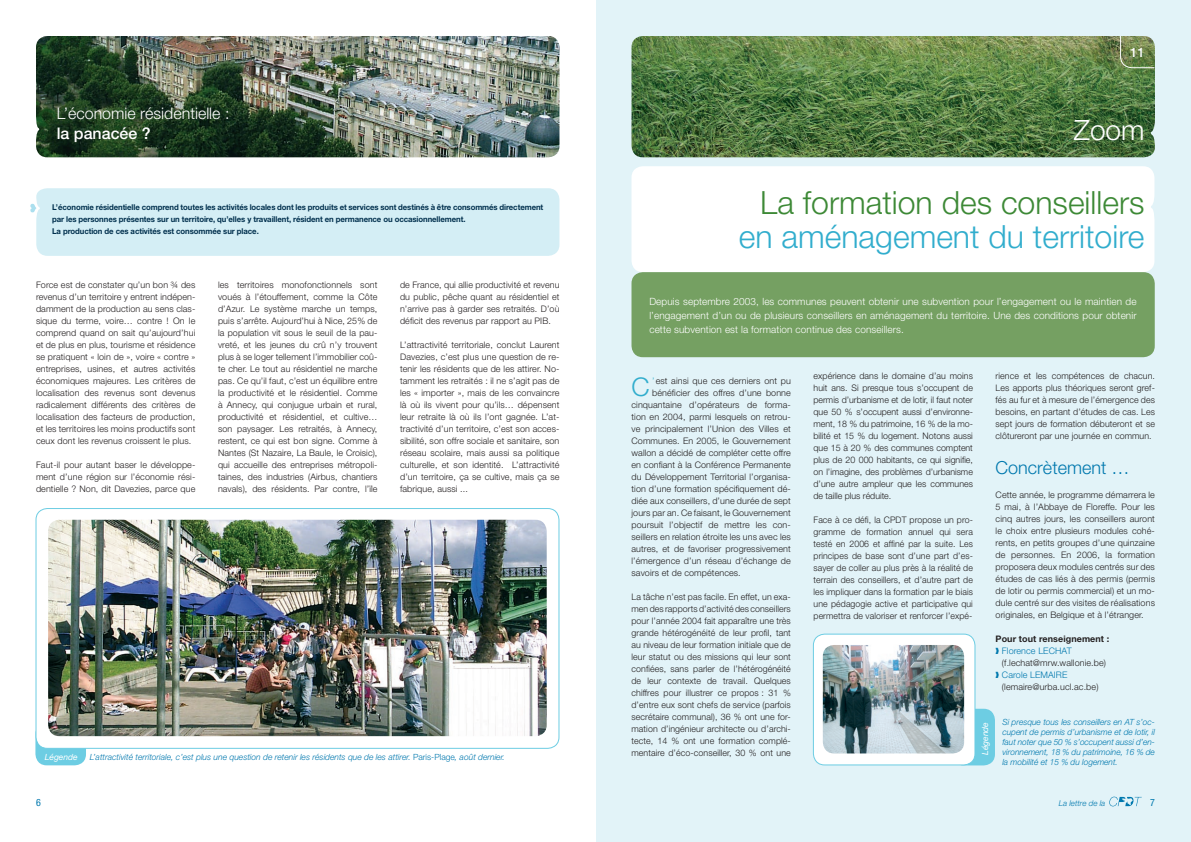
<style>
.page{position:relative;width:1191px;height:842px;background:#fff}
.page>*{position:absolute;margin:0;border:0;box-sizing:border-box;transform-origin:0 0}
.t1{font:300 32px "Helvetica Neue";color:#3d8936}
.t2{font:300 32px "Helvetica Neue";color:#31adcd}
.t3{font:300 28px "Helvetica Neue";color:#fff}
.t4{font:300 25.8px "Helvetica Neue";color:#31adcd}
.t5{font:300 18px "Helvetica Neue";color:#0078ae}
.t6{font:300 16px "Helvetica Neue";color:#fff}
.t7{font:500 16px "Helvetica Neue";color:#fff}
.t8{font:500 13px "Helvetica Neue";color:#fff}
.t9{font:300 10px/14px "Helvetica Neue";letter-spacing:.01em;color:#fff;text-align:justify}
.t10{font:condensed 10px "Helvetica Neue";color:#0078ae}
.t11{font:300 9px/12px "Helvetica Neue";letter-spacing:.01em;color:#231f20;text-align:justify}
.t12{font:700 9px/12px "Helvetica Neue";letter-spacing:.01em;color:#231f20}
.t13{font:italic 300 8.5px/10px "Helvetica Neue";color:#0078ae;text-align:justify}
.t14{font:italic 8.5px "Helvetica Neue";color:#fff}
.t15{font:700 8px/12px "Helvetica Neue";letter-spacing:-.01em;color:#002f4d}
.t16{font:italic 300 8px "Helvetica Neue";color:#0078ae}
.s1{font-style:normal}
.s2{color:#31adcd}
.s3{color:#0078ae}
.s4{font-weight:300;color:#0078ae}
</style>
<div class="page">
<img style="left:36px;top:36px;width:523px;height:121px">
<svg style="left:35px;top:748px;width:51px;height:17px"></svg>
<svg style="left:35px;top:508px;width:525px;height:240px"></svg>
<div style="left:30px;top:188px;width:529px;height:68px;background:#d4eef5"></div>
<div style="left:596px;top:0;width:595px;height:842px;background:#e2f3f8"></div>
<img style="left:631px;top:36px;width:524px;height:121px">
<svg style="left:1119px;top:36px;width:36px;height:33px"></svg>
<svg style="left:1109px;top:797px;width:32px;height:9px"></svg>
<div style="left:631px;top:166px;width:523px;height:106px;background:#fff"></div>
<div style="left:631px;top:272px;width:523px;height:85px;background:#75a062"></div>
<img style="left:48px;top:520px;width:499px;height:216px">
<svg style="left:812px;top:633px;width:183px;height:132px"></svg>
<img style="left:823px;top:645px;width:141px;height:108px">
<h3 class="t6" style="left:57px;top:104px;width:174px">L’économie résidentielle :</h3>
<h3 class="t7" style="left:57px;top:124px;width:95px">la panacée ?</h3>
<p class="t15" style="left:52px;top:201px;width:493px">L’économie résidentielle comprend toutes les activités locales dont les produits et services sont destinés à être consommés directement par les personnes présentes sur un territoire, qu’elles y travaillent, résident en permanence ou occasionnellement.<br>La production de ces activités est consommée sur place.</p>
<p class="t11" style="left:36px;top:279px;width:161px">Force est de constater qu’un bon ¾ des revenus d’un territoire y entrent indépen&shy;damment de la production au sens clas&shy;sique du terme, voire… contre ! On le comprend quand on sait qu’aujourd’hui et de plus en plus, tourisme et résidence se pratiquent « loin de », voire « contre » entreprises, usines, et autres activités économiques majeures. Les critères de localisation des revenus sont devenus radicalement différents des critères de localisation des facteurs de production, et les territoires les moins productifs sont ceux dont les revenus croissent le plus.</p>
<p class="t11" style="left:36px;top:459px;width:161px">Faut-il pour autant baser le développe&shy;ment d’une région sur l’économie rési&shy;dentielle ? Non, dit Davezies, parce que</p>
<p class="t11" style="left:218px;top:279px;width:161px">les territoires monofonctionnels sont voués à l’étouffement, comme la Côte d’Azur. Le système marche un temps, puis s’arrête. Aujourd’hui à Nice, 25% de la population vit sous le seuil de la pau&shy;vreté, et les jeunes du crû n’y trouvent plus à se loger tellement l’immobilier coû&shy;te cher. Le tout au résidentiel ne marche pas. Ce qu’il faut, c’est un équilibre entre la productivité et le résidentiel. Comme à Annecy, qui conjugue urbain et rural, productivité et résidentiel, et cultive… son paysager. Les retraités, à Annecy, restent, ce qui est bon signe. Comme à Nantes (St Nazaire, La Baule, le Croisic), qui accueille des entreprises métropoli&shy;taines, des industries (Airbus, chantiers navals), des résidents. Par contre, l’ïle</p>
<p class="t11" style="left:400px;top:279px;width:161px">de France, qui allie productivité et revenu du public, pêche quant au résidentiel et n’arrive pas à garder ses retraités. D’où déficit des revenus par rapport au PIB.</p>
<p class="t11" style="left:400px;top:339px;width:161px">L’attractivité territoriale, conclut Laurent Davezies, c’est plus une question de re&shy;tenir les résidents que de les attirer. No&shy;tamment les retraités : il ne s’agit pas de les « importer », mais de les convaincre là où ils vivent pour qu’ils… dépensent leur retraite là où ils l’ont gagnée. L’at&shy;tractivité d’un territoire, c’est son acces&shy;sibilité, son offre sociale et sanitaire, son réseau scolaire, mais aussi sa politique culturelle, et son identité. L’attractivité d’un territoire, ça se cultive, mais ça se fabrique, aussi ...</p>
<p class="t14" style="left:45px;top:752px;width:35px">Légende</p>
<p class="t13" style="left:90px;top:752px;width:417px">L’attractivité territoriale, c’est plus une question de retenir les résidents que de les attirer. <span class="s1">Paris-Plage</span>, août dernier.</p>
<p class="t10" style="left:36px;top:797px;width:6px">6</p>
<h3 class="t8" style="left:1130px;top:44px;width:16px">11</h3>
<h2 class="t3" style="left:1074px;top:113px;width:72px">Zoom</h2>
<h1 class="t1" style="left:760px;top:183px;width:386px">La formation des conseillers</h1>
<h1 class="t2" style="left:739px;top:217px;width:407px">en aménagement du territoire</h1>
<p class="t9" style="left:649px;top:294px;width:488px">Depuis septembre 2003, les communes peuvent obtenir une subvention pour l’engagement ou le maintien de l’engagement d’un ou de plusieurs conseillers en aménagement du territoire. Une des conditions pour obtenir cette subvention est la formation continue des conseillers.</p>
<h3 class="t4" style="left:631px;top:371px;width:20px">C</h3>
<p class="t11" style="left:652px;top:375px;width:140px"><span class="s2">’</span>est ainsi que ces derniers ont pu</p>
<p class="t11" style="left:652px;top:387px;width:140px">bénéficier des offres d’une bonne</p>
<p class="t11" style="left:631px;top:399px;width:161px">cinquantaine d’opérateurs de forma-</p>
<p class="t11" style="left:631px;top:411px;width:161px">tion en 2004, parmi lesquels on retrou-</p>
<p class="t11" style="left:631px;top:423px;width:161px">ve principalement l’Union des Villes et</p>
<p class="t11" style="left:631px;top:435px;width:161px">Communes. En 2005, le Gouvernement</p>
<p class="t11" style="left:631px;top:447px;width:161px">wallon a décidé de compléter cette offre</p>
<p class="t11" style="left:631px;top:459px;width:161px">en confiant à la Conférence Permanente</p>
<p class="t11" style="left:631px;top:471px;width:161px">du Développement Territorial l’organisa-</p>
<p class="t11" style="left:631px;top:483px;width:161px">tion d’une formation spécifiquement dé-</p>
<p class="t11" style="left:631px;top:495px;width:161px">diée aux conseillers, d’une durée de sept</p>
<p class="t11" style="left:631px;top:507px;width:161px">jours par an. Ce faisant, le Gouvernement</p>
<p class="t11" style="left:631px;top:519px;width:161px">poursuit l’objectif de mettre les con-</p>
<p class="t11" style="left:631px;top:531px;width:161px">seillers en relation étroite les uns avec les</p>
<p class="t11" style="left:631px;top:543px;width:161px">autres, et de favoriser progressivement</p>
<p class="t11" style="left:631px;top:555px;width:161px">l’émergence d’un réseau d’échange de</p>
<p class="t11" style="left:631px;top:567px;width:111px">savoirs et de compétences.</p>
<p class="t11" style="left:631px;top:591px;width:161px">La tâche n’est pas facile. En effet, un exa&shy;men des rapports d’activité des conseillers pour l’année 2004 fait apparaître une très grande hétérogénéité de leur profil, tant au niveau de leur formation initiale que de leur statut ou des missions qui leur sont confiées, sans parler de l’hétérogénéité de leur contexte de travail. Quelques chiffres pour illustrer ce propos : 31 % d’entre eux sont chefs de service (parfois secrétaire communal), 36 % ont une for&shy;mation d’ingénieur architecte ou d’archi&shy;tecte, 14 % ont une formation complé&shy;mentaire d’éco-conseiller, 30 % ont une</p>
<p class="t11" style="left:813px;top:370px;width:161px">expérience dans le domaine d’au moins huit ans. Si presque tous s’occupent de permis d’urbanisme et de lotir, il faut noter que 50 % s’occupent aussi d’environne&shy;ment, 18 % du patrimoine, 16 % de la mo&shy;bilité et 15 % du logement. Notons aussi que 15 à 20 % des communes comptent plus de 20 000 habitants, ce qui signifie, on l’imagine, des problèmes d’urbanisme d’une autre ampleur que les communes de taille plus réduite.</p>
<p class="t11" style="left:813px;top:514px;width:161px">Face à ce défi, la CPDT propose un pro&shy;gramme de formation annuel qui sera testé en 2006 et affiné par la suite. Les principes de base sont d’une part d’es&shy;sayer de coller au plus près à la réalité de terrain des conseillers, et d’autre part de les impliquer dans la formation par le biais une pédagogie active et participative qui permettra de valoriser et renforcer l’expé-</p>
<p class="t11" style="left:995px;top:370px;width:161px">rience et les compétences de chacun.<br>Les apports plus théoriques seront gref&shy;fés au fur et à mesure de l’émergence des besoins, en partant d’études de cas. Les sept jours de formation débuteront et se clôtureront par une journée en commun.</p>
<h3 class="t5" style="left:995px;top:457px;width:135px">Concrètement …</h3>
<p class="t11" style="left:995px;top:489px;width:161px">Cette année, le programme démarrera le 5 mai, à l’Abbaye de Floreffe. Pour les cinq autres jours, les conseillers auront le choix entre plusieurs modules cohé&shy;rents, en petits groupes d’une quinzaine de personnes. En 2006, la formation proposera deux modules centrés sur des études de cas liés à des permis (permis de lotir ou permis commercial) et un mo&shy;dule centré sur des visites de réalisations originales, en Belgique et à l’étranger.</p>
<p class="t12" style="left:995px;top:633px;width:115px">Pour tout renseignement : <span class="s3">❱</span> <span class="s4">Florence LECHAT</span></p>
<p class="t11" style="left:995px;top:657px;width:112px;text-indent:6px">(f.lechat@mrw.wallonie.be) <span class="s3">❱ Carole LEMAIRE</span></p>
<p class="t11" style="left:1002px;top:681px;width:98px">(lemaire@urba.ucl.ac.be)</p>
<p class="t14" style="left:980px;top:755px;width:35px;rotate:-90deg">Légende</p>
<p class="t13" style="left:1002px;top:717px;width:154px">Si presque tous les conseillers en AT s’oc&shy;cupent de permis d’urbanisme et de lotir, il faut noter que 50 % s’occupent aussi d’en&shy;vironnement, 18 % du patrimoine, 16 % de la mobilité et 15 % du logement.</p>
<p class="t16" style="left:1058px;top:798px;width:48px">La lettre de la</p>
<p class="t10" style="left:1150px;top:797px;width:6px">7</p>
</div>
